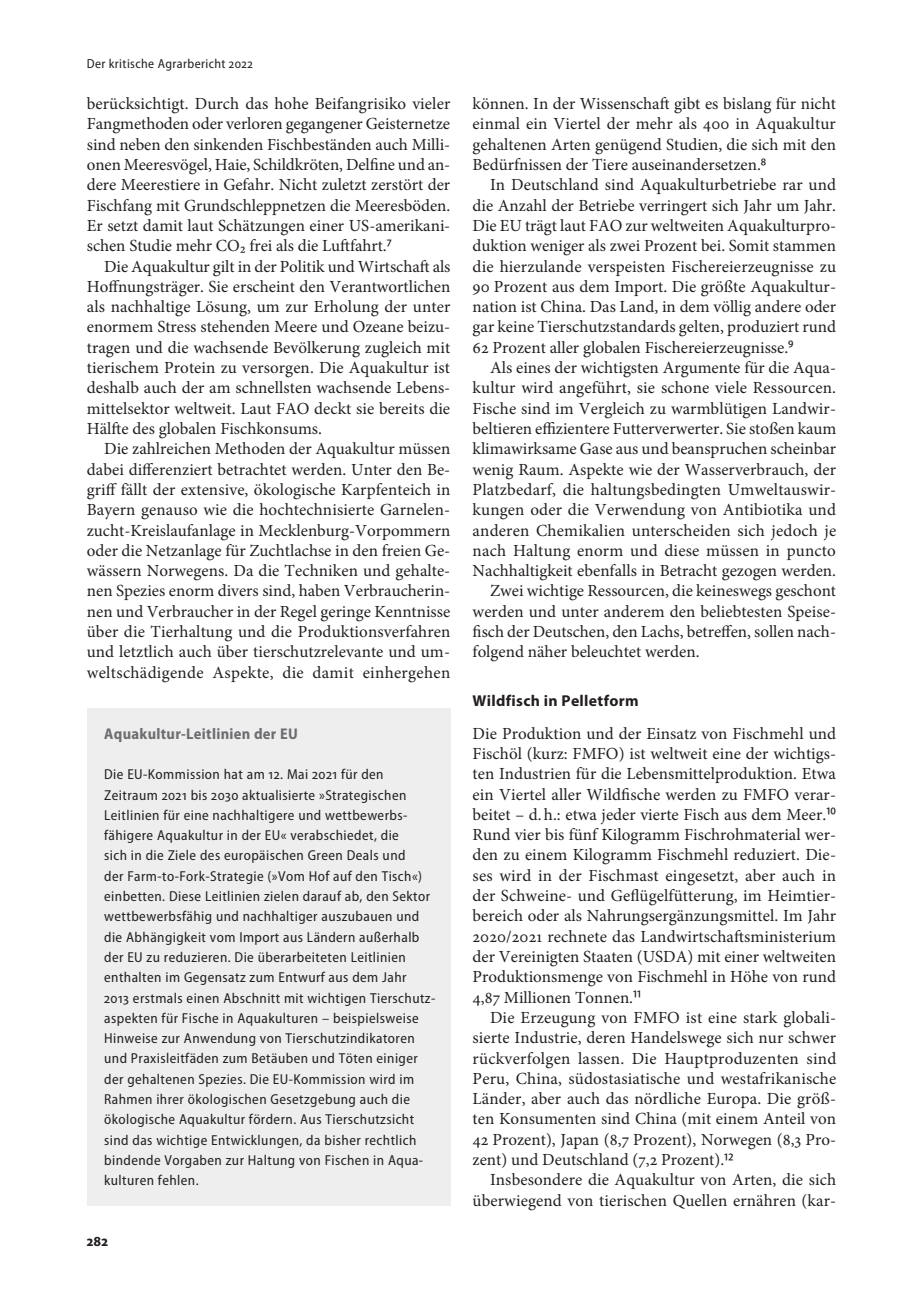
<style>
.page{position:relative;width:918px;height:1315px;background:#fff}
.page>*{position:absolute;margin:0;border:0;box-sizing:border-box;transform-origin:0 0}
.t1{font:16.97px/20.3px "Minion Pro";color:#231f20;text-align:justify}
.t2{font:700 15.75px "Myriad Pro";letter-spacing:.02em;color:#231f20}
.t3{font:700 semi-condensed 15.58px "Myriad Pro";letter-spacing:.02em;color:#6c6d70}
.t4{font:700 semi-condensed 14.88px "Myriad Pro";color:#231f20}
.t5{font:semi-condensed 14.35px/20.3px "Myriad Pro";letter-spacing:.03em;color:#231f20}
.t6{font:semi-condensed 13.12px "Myriad Pro";letter-spacing:.03em;color:#231f20}
.s1{font-size:17.5px}
.s2{font-family:"Myriad Pro";font-stretch:semi-condensed;font-size:17.5px}
</style>
<div class="page">
<div style="left:87px;top:708px;width:363px;height:497px;background:#eeeeef"></div>
<p class="t6" style="left:87px;top:57px;width:167px">Der kritische Agrarbericht 2022</p>
<p class="t1" style="left:87px;top:94px;width:365px">berücksichtigt. Durch das hohe Beifangrisiko vieler Fangmethoden oder verloren gegangener Geisternetze sind neben den sinkenden Fischbeständen auch Milli&shy;onen Meeresvögel, Haie, Schildkröten, Delfine und an&shy;dere Meerestiere in Gefahr. Nicht zuletzt zerstört der Fischfang mit Grundschleppnetzen die Meeresböden.<br>Er setzt damit laut Schätzungen einer US-amerikani&shy;schen Studie mehr CO<span class="s1">2</span> frei als die Luftfahrt.<span class="s2">7</span></p>
<p class="t1" style="left:87px;top:256px;width:365px;text-indent:17px">Die Aquakultur gilt in der Politik und Wirtschaft als Hoffnungsträger. Sie erscheint den Verantwortlichen als nachhaltige Lösung, um zur Erholung der unter enormem Stress stehenden Meere und Ozeane beizu&shy;tragen und die wachsende Bevölkerung zugleich mit tierischem Protein zu versorgen. Die Aquakultur ist deshalb auch der am schnellsten wachsende Lebens&shy;mittelsektor weltweit. Laut FAO deckt sie bereits die Hälfte des globalen Fischkonsums.</p>
<p class="t1" style="left:87px;top:439px;width:365px;text-indent:17px">Die zahlreichen Methoden der Aquakultur müssen dabei differenziert betrachtet werden. Unter den Be&shy;griff fällt der extensive, ökologische Karpfenteich in Bayern genauso wie die hochtechnisierte Garnelen&shy;zucht-Kreislaufanlage in Mecklenburg-Vorpommern oder die Netzanlage für Zuchtlachse in den freien Ge&shy;wässern Norwegens. Da die Techniken und gehalte&shy;nen Spezies enorm divers sind, haben Verbraucherin&shy;nen und Verbraucher in der Regel geringe Kenntnisse über die Tierhaltung und die Produktionsverfahren und letztlich auch über tierschutzrelevante und um&shy;weltschädigende Aspekte, die damit einhergehen</p>
<p class="t3" style="left:104px;top:724px;width:195px">Aquakultur-Leitlinien der EU</p>
<p class="t5" style="left:104px;top:764px;width:332px">Die EU-Kommission hat am 12. Mai 2021 für den Zeitraum 2021 bis 2030 aktualisierte »Strategischen Leitlinien für eine nachhaltigere und wettbewerbs&shy;fähigere Aquakultur in der EU« verabschiedet, die<br>sich in die Ziele des europäischen Green Deals und<br>der Farm-to-Fork-Strategie (»Vom Hof auf den Tisch«) einbetten. Diese Leitlinien zielen darauf ab, den Sektor wettbewerbsfähig und nachhaltiger auszubauen und die Abhängigkeit vom Import aus Ländern außerhalb der EU zu reduzieren. Die überarbeiteten Leitlinien enthalten im Gegensatz zum Entwurf aus dem Jahr 2013 erstmals einen Abschnitt mit wichtigen Tierschutz&shy;aspekten für Fische in Aquakulturen – beispielsweise Hinweise zur Anwendung von Tierschutzindikatoren und Praxisleitfäden zum Betäuben und Töten einiger der gehaltenen Spezies. Die EU-Kommission wird im Rahmen ihrer ökologischen Gesetzgebung auch die ökologische Aquakultur fördern. Aus Tierschutzsicht sind das wichtige Entwicklungen, da bisher rechtlich bindende Vorgaben zur Haltung von Fischen in Aqua&shy;kulturen fehlen.</p>
<p class="t4" style="left:87px;top:1233px;width:23px">282</p>
<p class="t1" style="left:472px;top:94px;width:365px">können. In der Wissenschaft gibt es bislang für nicht einmal ein Viertel der mehr als 400 in Aquakultur gehaltenen Arten genügend Studien, die sich mit den Bedürfnissen der Tiere auseinandersetzen.<span class="s2">8</span></p>
<p class="t1" style="left:472px;top:175px;width:365px;text-indent:17px">In Deutschland sind Aquakulturbetriebe rar und die Anzahl der Betriebe verringert sich Jahr um Jahr.<br>Die EU trägt laut FAO zur weltweiten Aquakulturpro&shy;duktion weniger als zwei Prozent bei. Somit stammen die hierzulande verspeisten Fischereierzeugnisse zu 90 Prozent aus dem Import. Die größte Aquakultur&shy;nation ist China. Das Land, in dem völlig andere oder gar keine Tierschutzstandards gelten, produziert rund 62 Prozent aller globalen Fischereierzeugnisse.<span class="s2">9</span></p>
<p class="t1" style="left:490px;top:357px;width:348px">Als eines der wichtigsten Argumente für die Aqua-</p>
<p class="t1" style="left:472px;top:378px;width:365px">kultur wird angeführt, sie schone viele Ressourcen.</p>
<p class="t1" style="left:472px;top:398px;width:365px">Fische sind im Vergleich zu warmblütigen Landwir-</p>
<p class="t1" style="left:472px;top:418px;width:365px">beltieren effizientere Futterverwerter. Sie stoßen kaum</p>
<p class="t1" style="left:472px;top:439px;width:365px">klimawirksame Gase aus und beanspruchen scheinbar</p>
<p class="t1" style="left:472px;top:459px;width:365px">wenig Raum. Aspekte wie der Wasserverbrauch, der</p>
<p class="t1" style="left:472px;top:479px;width:365px">Platzbedarf, die haltungsbedingten Umweltauswir-</p>
<p class="t1" style="left:472px;top:500px;width:365px">kungen oder die Verwendung von Antibiotika und</p>
<p class="t1" style="left:472px;top:520px;width:365px">anderen Chemikalien unterscheiden sich jedoch je</p>
<p class="t1" style="left:472px;top:540px;width:365px">nach Haltung enorm und diese müssen in puncto</p>
<p class="t1" style="left:472px;top:560px;width:365px">Nachhaltigkeit ebenfalls in Betracht gezogen werden.</p>
<p class="t1" style="left:490px;top:581px;width:348px">Zwei wichtige Ressourcen, die keineswegs geschont</p>
<p class="t1" style="left:472px;top:601px;width:365px">werden und unter anderem den beliebtesten Speise-</p>
<p class="t1" style="left:472px;top:621px;width:365px">fisch der Deutschen, den Lachs, betreffen, sollen nach-</p>
<p class="t1" style="left:472px;top:642px;width:228px">folgend näher beleuchtet werden.</p>
<p class="t2" style="left:472px;top:691px;width:167px">Wildfisch in Pelletform</p>
<p class="t1" style="left:472px;top:723px;width:365px">Die Produktion und der Einsatz von Fischmehl und Fischöl (kurz: FMFO) ist weltweit eine der wichtigs&shy;ten Industrien für die Lebensmittelproduktion. Etwa ein Viertel aller Wildfische werden zu FMFO verar&shy;beitet – d.h.: etwa jeder vierte Fisch aus dem Meer.<span class="s2">10<br></span>Rund vier bis fünf Kilogramm Fischrohmaterial wer&shy;den zu einem Kilogramm Fischmehl reduziert. Die&shy;ses wird in der Fischmast eingesetzt, aber auch in der Schweine- und Geflügelfütterung, im Heimtier&shy;bereich oder als Nahrungsergänzungsmittel. Im Jahr 2020/2021 rechnete das Landwirtschaftsministerium der Vereinigten Staaten (USDA) mit einer weltweiten Produktionsmenge von Fischmehl in Höhe von rund 4,87 Millionen Tonnen.<span class="s2">11</span></p>
<p class="t1" style="left:472px;top:1007px;width:365px;text-indent:17px">Die Erzeugung von FMFO ist eine stark globali&shy;sierte Industrie, deren Handelswege sich nur schwer rückverfolgen lassen. Die Hauptproduzenten sind Peru, China, südostasiatische und westafrikanische Länder, aber auch das nördliche Europa. Die größ&shy;ten Konsumenten sind China (mit einem Anteil von 42 Prozent), Japan (8,7 Prozent), Norwegen (8,3 Pro&shy;zent) und Deutschland (7,2 Prozent).<span class="s2">12</span></p>
<p class="t1" style="left:472px;top:1169px;width:365px;text-align:right">Insbesondere die Aquakultur von Arten, die sich überwiegend von tierischen Quellen ernähren (kar-</p>
</div>
